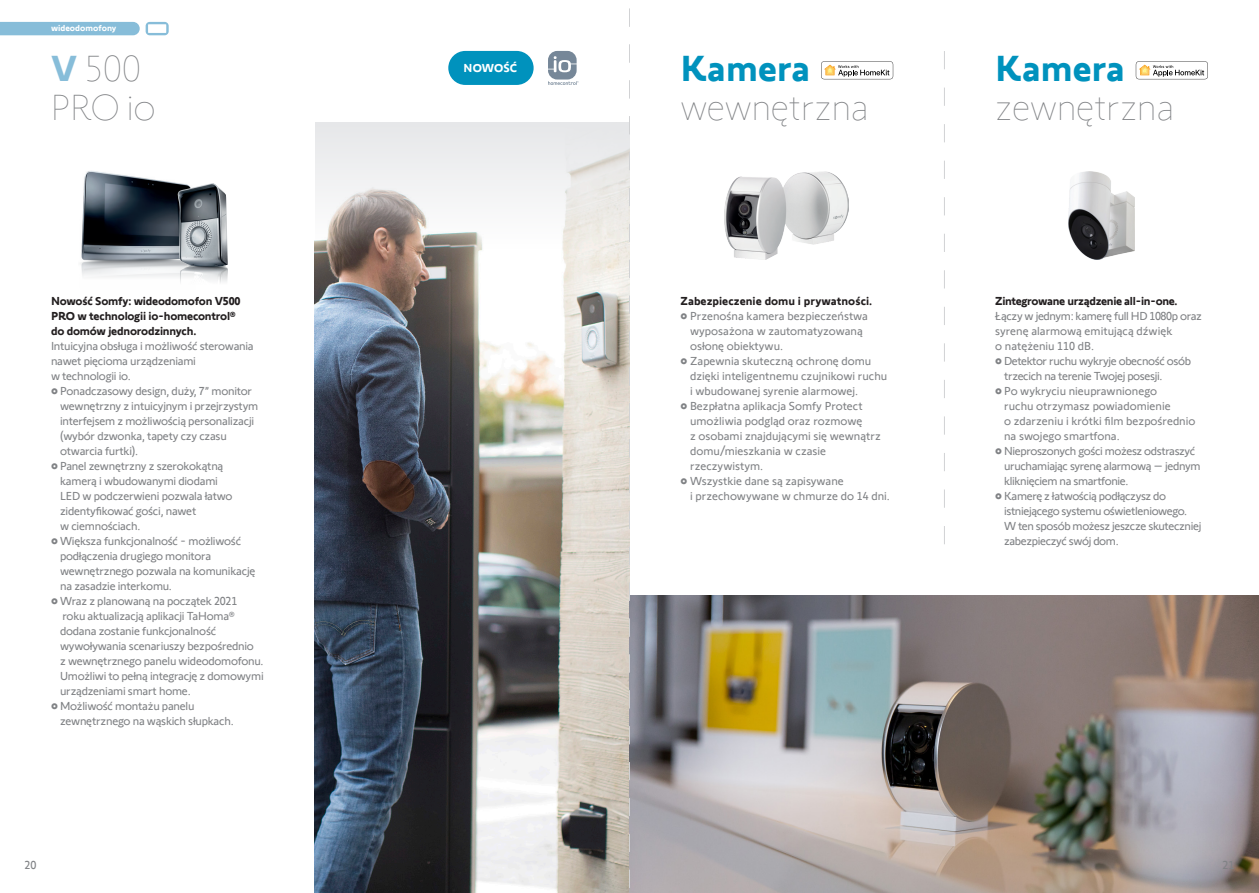
<style>
.page{position:relative;width:1259px;height:893px;background:#fff}
.page>*{position:absolute;margin:0;border:0;box-sizing:border-box;transform-origin:0 0}
.t1{font:200 37.5px/39px "Somfy Sans";color:#808285}
.t2{font:12px/15px "Somfy Sans";letter-spacing:-.02em;color:#808285}
.t3{font:12px/15px "Somfy Sans";color:#808285}
.t4{font:700 12px/15px "Somfy Sans";letter-spacing:-.02em;color:#231f20}
.t5{font:700 12px "Somfy Sans";color:#231f20}
.t6{font:700 12px "Somfy Sans";color:#fff}
.t7{font:700 9px "Somfy Sans";color:#fff}
.s1{font-weight:700;color:#87bdd9}
.s2{font-weight:700;color:#0092bd}
</style>
<div class="page">
<div style="left:146px;top:22px;width:23px;height:13px;background:#87bdd9;border-radius:4px"></div>
<div style="left:148px;top:24px;width:18px;height:9px;background:#fff"></div>
<div style="left:0;top:22px;width:140px;height:13px;background:#87bdd9"></div>
<img style="left:725px;top:172px;width:124px;height:87px">
<img style="left:315px;top:122px;width:314px;height:771px">
<img style="left:630px;top:595px;width:629px;height:298px">
<svg style="left:944px;top:51px;width:1px;height:493px"></svg>
<img style="left:80px;top:171px;width:96px;height:106px">
<img style="left:176px;top:183px;width:35px;height:100px">
<svg style="left:548px;top:51px;width:30px;height:34px"></svg>
<div style="left:561px;top:62px;width:7px;height:8px;background:#768798;border-radius:50%"></div>
<img style="left:1069px;top:172px;width:65px;height:87px">
<svg style="left:1135px;top:61px;width:73px;height:18px"></svg>
<svg style="left:821px;top:61px;width:72px;height:18px"></svg>
<svg style="left:629px;top:8px;width:1px;height:885px"></svg>
<div style="left:448px;top:51px;width:85px;height:34px;background:#0092bd;border-radius:17px"></div>
<p class="t7" style="left:51px;top:21px;width:67px">wideodomofony</p>
<p class="t1" style="left:51px;top:46px;width:106px"><span class="s1">V</span> 500<br>PRO io</p>
<p class="t4" style="left:51px;top:292px;width:191px">Nowość Somfy: wideodomofon V500<br>PRO w technologii io-homecontrol® do domów jednorodzinnych.</p>
<p class="t2" style="left:51px;top:337px;width:204px">Intuicyjna obsługa i możliwość sterowania nawet pięcioma urządzeniami<br>w technologii io.</p>
<p class="t2" style="left:60px;top:382px;width:200px;text-indent:-9px">• Ponadczasowy design, duży, 7” monitor wewnętrzny z intuicyjnym i przejrzystym interfejsem z możliwością personalizacji (wybór dzwonka, tapety czy czasu otwarcia furtki).</p>
<p class="t2" style="left:60px;top:457px;width:174px;text-indent:-9px">• Panel zewnętrzny z szerokokątną kamerą i wbudowanymi diodami<br>LED w podczerwieni pozwala łatwo zidentyfikować gości, nawet<br>w ciemnościach.</p>
<p class="t2" style="left:60px;top:532px;width:197px;text-indent:-9px">• Większa funkcjonalność - możliwość podłączenia drugiego monitora wewnętrznego pozwala na komunikację na zasadzie interkomu.</p>
<p class="t2" style="left:60px;top:592px;width:205px;text-indent:-9px">• Wraz z planowaną na początek 2021<br>roku aktualizacją aplikacji TaHoma® dodana zostanie funkcjonalność wywoływania scenariuszy bezpośrednio<br>z wewnętrznego panelu wideodomofonu.<br>Umożliwi to pełną integrację z domowymi urządzeniami smart home.</p>
<p class="t2" style="left:60px;top:697px;width:175px;text-indent:-9px">• Możliwość montażu panelu zewnętrznego na wąskich słupkach.</p>
<p class="t6" style="left:463px;top:58px;width:55px">NOWOŚĆ</p>
<p class="t1" style="left:680px;top:46px;width:190px"><span class="s2">Kamera </span>wewnętrzna</p>
<p class="t5" style="left:680px;top:291px;width:193px">Zabezpieczenie domu i prywatności.</p>
<p class="t3" style="left:690px;top:307px;width:179px;text-indent:-10px">• Przenośna kamera bezpieczeństwa wyposażona w zautomatyzowaną osłonę obiektywu.</p>
<p class="t3" style="left:690px;top:352px;width:199px;text-indent:-10px">• Zapewnia skuteczną ochronę domu dzięki inteligentnemu czujnikowi ruchu i wbudowanej syrenie alarmowej.</p>
<p class="t3" style="left:690px;top:397px;width:192px;text-indent:-10px">• Bezpłatna aplikacja Somfy Protect umożliwia podgląd oraz rozmowę<br>z osobami znajdującymi się wewnątrz domu/mieszkania w czasie rzeczywistym.</p>
<p class="t3" style="left:690px;top:472px;width:201px;text-indent:-10px">• Wszystkie dane są zapisywane<br>i przechowywane w chmurze do 14 dni.</p>
<p class="t1" style="left:995px;top:46px;width:180px"><span class="s2">Kamera </span>zewnętrzna</p>
<p class="t4" style="left:995px;top:292px;width:184px">Zintegrowane urządzenie all-in-one.</p>
<p class="t2" style="left:995px;top:307px;width:208px">Łączy w jednym: kamerę full HD 1080p oraz syrenę alarmową emitującą dźwięk<br>o natężeniu 110 dB.</p>
<p class="t2" style="left:1004px;top:352px;width:189px;text-indent:-9px">• Detektor ruchu wykryje obecność osób trzecich na terenie Twojej posesji.</p>
<p class="t3" style="left:1004px;top:382px;width:193px;text-indent:-9px">• Po wykryciu nieuprawnionego<br>ruchu otrzymasz powiadomienie<br>o zdarzeniu i krótki film bezpośrednio na swojego smartfona.</p>
<p class="t2" style="left:1004px;top:442px;width:198px;text-indent:-9px">• Nieproszonych gości możesz odstraszyć uruchamiając syrenę alarmową – jednym kliknięciem na smartfonie.</p>
<p class="t2" style="left:1004px;top:487px;width:199px;text-indent:-9px">• Kamerę z łatwością podłączysz do istniejącego systemu oświetleniowego.<br>W ten sposób możesz jeszcze skuteczniej zabezpieczyć swój dom.</p>
<p class="t2" style="left:25px;top:856px;width:13px">20</p>
<p class="t2" style="left:1222px;top:856px;width:13px">21</p>
</div>
